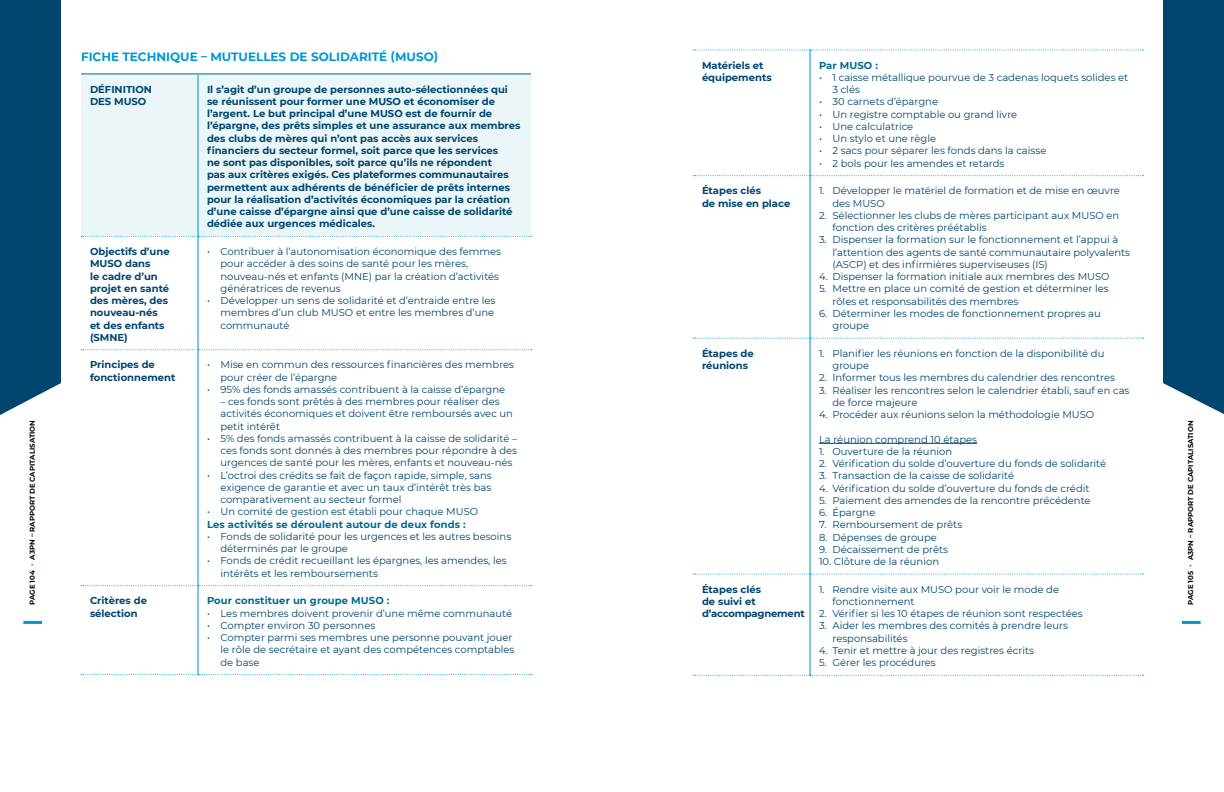
<style>
.page{position:relative;width:1224px;height:792px;background:#fff}
.page>*{position:absolute;margin:0;border:0;box-sizing:border-box;transform-origin:0 0}
.t1{font:700 12px "Montserrat";color:#0098d1}
.t2{font:10px/12.2px "Montserrat";color:#00456e}
.t3{font:700 10px/12.2px "Montserrat";color:#00456e}
.t4{font:700 10px "Montserrat";letter-spacing:.01em;color:#006991}
.t5{font:700 7px "Montserrat";color:#000}
.s1{color:#0098d1}
</style>
<div class="page">
<div style="left:0;top:0;width:61px;height:415px;background:#00456e"></div>
<hr style="left:23px;top:621px;width:19px;height:3px;background:#0098d1">
<div style="left:1163px;top:0;width:61px;height:414px;background:#00456e"></div>
<hr style="left:1182px;top:621px;width:19px;height:3px;background:#0098d1">
<div style="left:81px;top:74px;width:450px;height:162px;background:#eaf6f7"></div>
<svg style="left:81px;top:237px;width:450px;height:437px"></svg>
<hr style="left:198px;top:74px;width:1px;height:162px;background:#0098d1">
<hr style="left:198px;top:237px;width:1px;height:112px;background:#0098d1">
<hr style="left:198px;top:350px;width:1px;height:235px;background:#0098d1">
<hr style="left:198px;top:586px;width:1px;height:88px;background:#0098d1">
<hr style="left:81px;top:73px;width:117px;height:1px;background:#006991">
<hr style="left:198px;top:73px;width:333px;height:1px;background:#006991">
<svg style="left:81px;top:236px;width:451px;height:1px"></svg>
<svg style="left:81px;top:349px;width:451px;height:1px"></svg>
<svg style="left:81px;top:585px;width:451px;height:1px"></svg>
<svg style="left:81px;top:674px;width:451px;height:1px"></svg>
<svg style="left:693px;top:51px;width:450px;height:624px"></svg>
<hr style="left:810px;top:50px;width:1px;height:125px;background:#0098d1">
<hr style="left:810px;top:176px;width:1px;height:162px;background:#0098d1">
<hr style="left:810px;top:338px;width:1px;height:236px;background:#0098d1">
<hr style="left:810px;top:574px;width:1px;height:101px;background:#0098d1">
<svg style="left:693px;top:50px;width:451px;height:1px"></svg>
<svg style="left:693px;top:175px;width:451px;height:1px"></svg>
<svg style="left:693px;top:338px;width:451px;height:1px"></svg>
<svg style="left:693px;top:574px;width:451px;height:1px"></svg>
<svg style="left:693px;top:675px;width:451px;height:1px"></svg>
<hr style="left:819px;top:443px;width:158px;height:1px;background:#00456e">
<p class="t1" style="left:81px;top:48px;width:359px">FICHE TECHNIQUE – MUTUELLES DE SOLIDARITÉ (MUSO)</p>
<p class="t3" style="left:702px;top:59px;width:71px">Matériels et équipements</p>
<p class="t4" style="left:819px;top:58px;width:61px">Par MUSO :</p>
<p class="t2" style="left:832px;top:71px;width:297px;text-indent:-14px">• 1 caisse métallique pourvue de 3 cadenas loquets solides et<br>3 clés</p>
<p class="t2" style="left:819px;top:95px;width:121px">• 30 carnets d’épargne</p>
<p class="t2" style="left:819px;top:108px;width:200px">• Un registre comptable ou grand livre</p>
<p class="t2" style="left:819px;top:120px;width:96px">• Une calculatrice</p>
<p class="t2" style="left:819px;top:132px;width:119px">• Un stylo et une règle</p>
<p class="t2" style="left:819px;top:144px;width:229px">• 2 sacs pour séparer les fonds dans la caisse</p>
<p class="t2" style="left:819px;top:157px;width:187px">• 2 bols pour les amendes et retards</p>
<p class="t3" style="left:90px;top:82px;width:63px">DÉFINITION<br>DES MUSO</p>
<p class="t3" style="left:207px;top:82px;width:315px">Il s’agit d’un groupe de personnes auto-sélectionnées qui se réunissent pour former une MUSO et économiser de l’argent. Le but principal d’une MUSO est de fournir de l’épargne, des prêts simples et une assurance aux membres des clubs de mères qui n’ont pas accès aux services financiers du secteur formel, soit parce que les services<br>ne sont pas disponibles, soit parce qu’ils ne répondent<br>pas aux critères exigés. Ces plateformes communautaires permettent aux adhérents de bénéficier de prêts internes pour la réalisation d’activités économiques par la création d’une caisse d’épargne ainsi que d’une caisse de solidarité dédiée aux urgences médicales.</p>
<p class="t3" style="left:90px;top:245px;width:81px">Objectifs d’une<br>MUSO dans<br>le cadre d’un projet en santé des mères, des nouveau-nés et des enfants (SMNE)</p>
<p class="t2" style="left:220px;top:245px;width:282px;text-indent:-14px">• Contribuer à l’autonomisation économique des femmes pour accéder à des soins de santé pour les mères, nouveau-nés et enfants (MNE) par la création d’activités génératrices de revenus</p>
<p class="t3" style="left:702px;top:184px;width:90px">Étapes clés<br>de mise en place</p>
<p class="t2" style="left:832px;top:184px;width:289px;text-indent:-14px">1. Développer le matériel de formation et de mise en œuvre des MUSO</p>
<p class="t2" style="left:832px;top:209px;width:288px;text-indent:-14px">2. Sélectionner les clubs de mères participant aux MUSO en fonction des critères préétablis</p>
<p class="t2" style="left:832px;top:233px;width:299px;text-indent:-14px">3. Dispenser la formation sur le fonctionnement et l’appui à l’attention des agents de santé communautaire polyvalents (ASCP) et des infirmières superviseuses (IS)</p>
<p class="t2" style="left:819px;top:270px;width:292px">4. Dispenser la formation initiale aux membres des MUSO</p>
<p class="t2" style="left:832px;top:282px;width:278px;text-indent:-14px">5. Mettre en place un comité de gestion et déterminer les rôles et responsabilités des membres</p>
<p class="t2" style="left:832px;top:307px;width:270px;text-indent:-14px">6. Déterminer les modes de fonctionnement propres au groupe</p>
<p class="t3" style="left:702px;top:347px;width:53px">Étapes de réunions</p>
<p class="t2" style="left:832px;top:347px;width:273px;text-indent:-14px">1. Planifier les réunions en fonction de la disponibilité du groupe</p>
<p class="t2" style="left:819px;top:371px;width:297px">2. Informer tous les membres du calendrier des rencontres</p>
<p class="t2" style="left:832px;top:384px;width:299px;text-indent:-14px">3. Réaliser les rencontres selon le calendrier établi, sauf en cas de force majeure</p>
<p class="t2" style="left:819px;top:408px;width:277px">4. Procéder aux réunions selon la méthodologie MUSO</p>
<p class="t2" style="left:819px;top:433px;width:160px">La réunion comprend 10 étapes</p>
<p class="t2" style="left:819px;top:445px;width:135px">1. Ouverture de la réunion</p>
<p class="t2" style="left:819px;top:457px;width:289px">2. Vérification du solde d’ouverture du fonds de solidarité</p>
<p class="t2" style="left:819px;top:469px;width:197px">3. Transaction de la caisse de solidarité</p>
<p class="t2" style="left:819px;top:482px;width:272px">4. Vérification du solde d’ouverture du fonds de crédit</p>
<p class="t2" style="left:819px;top:494px;width:273px">5. Paiement des amendes de la rencontre précédente</p>
<p class="t2" style="left:819px;top:506px;width:58px">6. Épargne</p>
<p class="t2" style="left:819px;top:518px;width:145px">7. Remboursement de prêts</p>
<p class="t2" style="left:819px;top:531px;width:119px">8. Dépenses de groupe</p>
<p class="t2" style="left:819px;top:543px;width:131px">9. Décaissement de prêts</p>
<p class="t2" style="left:819px;top:555px;width:122px">10. Clôture de la réunion</p>
<p class="t3" style="left:702px;top:583px;width:104px">Étapes clés<br>de suivi et d’accompagnement</p>
<p class="t2" style="left:832px;top:583px;width:228px;text-indent:-14px">1. Rendre visite aux MUSO pour voir le mode de fonctionnement</p>
<p class="t2" style="left:220px;top:294px;width:277px;text-indent:-14px">• Développer un sens de solidarité et d’entraide entre les membres d’un club MUSO et entre les membres d’une communauté</p>
<p class="t3" style="left:90px;top:358px;width:87px">Principes de fonctionnement</p>
<p class="t2" style="left:220px;top:358px;width:295px;text-indent:-14px">• Mise en commun des ressources financières des membres pour créer de l’épargne</p>
<p class="t2" style="left:207px;top:383px;width:300px">• 95% des fonds amassés contribuent à la caisse d’épargne</p>
<p class="t2" style="left:220px;top:395px;width:294px">– ces fonds sont prêtés à des membres pour réaliser des activités économiques et doivent être remboursés avec un petit intérêt</p>
<p class="t2" style="left:220px;top:432px;width:298px;text-align:justify;text-indent:-14px">• 5% des fonds amassés contribuent à la caisse de solidarité – ces fonds sont donnés à des membres pour répondre à des urgences de santé pour les mères, enfants et nouveau-nés</p>
<p class="t2" style="left:220px;top:469px;width:273px;text-align:justify;text-indent:-14px">• L’octroi des crédits se fait de façon rapide, simple, sans exigence de garantie et avec un taux d’intérêt très bas comparativement au secteur formel</p>
<p class="t2" style="left:207px;top:505px;width:273px">• Un comité de gestion est établi pour chaque MUSO</p>
<p class="t4" style="left:207px;top:517px;width:260px">Les activités se déroulent autour de deux fonds :</p>
<p class="t2" style="left:220px;top:530px;width:292px;text-indent:-14px">• Fonds de solidarité pour les urgences et les autres besoins déterminés par le groupe</p>
<p class="t2" style="left:220px;top:554px;width:288px;text-indent:-14px">• Fonds de crédit recueillant les épargnes, les amendes, les intérêts et les remboursements</p>
<p class="t3" style="left:90px;top:594px;width:58px">Critères de sélection</p>
<p class="t4" style="left:207px;top:594px;width:184px">Pour constituer un groupe MUSO :</p>
<p class="t5" style="left:27px;top:605px;width:186px;rotate:-90deg">PAGE 104 <span class="s1">•</span> A3PN – RAPPORT DE CAPITALISATION</p>
<p class="t5" style="left:1186px;top:605px;width:186px;rotate:-90deg">PAGE 105 <span class="s1">•</span> A3PN – RAPPORT DE CAPITALISATION</p>
<p class="t2" style="left:207px;top:607px;width:307px">• Les membres doivent provenir d’une même communauté</p>
<p class="t2" style="left:207px;top:619px;width:170px">• Compter environ 30 personnes</p>
<p class="t2" style="left:220px;top:631px;width:296px;text-indent:-14px">• Compter parmi ses membres une personne pouvant jouer le rôle de secrétaire et ayant des compétences comptables de base</p>
<p class="t2" style="left:819px;top:607px;width:265px">2. Vérifier si les 10 étapes de réunion sont respectées</p>
<p class="t2" style="left:832px;top:619px;width:237px;text-indent:-14px">3. Aider les membres des comités à prendre leurs responsabilités</p>
<p class="t2" style="left:819px;top:644px;width:217px">4. Tenir et mettre à jour des registres écrits</p>
<p class="t2" style="left:819px;top:656px;width:118px">5. Gérer les procédures</p>
</div>
